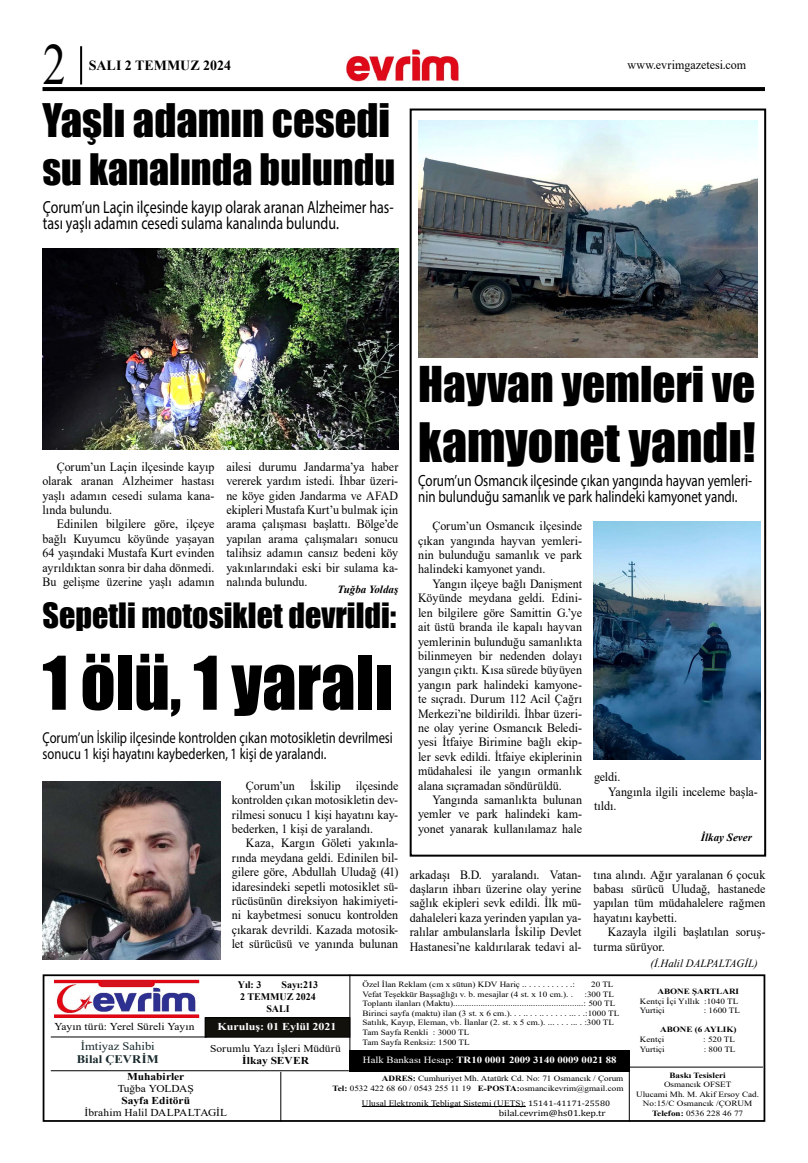
<style>
.page{position:relative;width:808px;height:1163px;background:#fff}
.page>*{position:absolute;margin:0;border:0;box-sizing:border-box;transform-origin:0 0}
.t1{font:68.4px "Impact";color:#000}
.t2{font:58.1px "Times New Roman";color:#000;scale:.8 1}
.t3{font:49.8px "Impact";color:#000}
.t4{font:45.3px "Impact";color:#000}
.t5{font:42.5px "Impact";color:#000}
.t6{font:39.8px "Impact";color:#000}
.t7{font:32px "Impact";color:#000}
.t8{font:17.5px/16px "Myriad Pro";color:#000;scale:.8 1}
.t9{font:16.2px/16px "Myriad Pro";color:#000;scale:.8 1}
.t10{font:15.7px/15.5px "Myriad Pro";color:#000;scale:.8 1}
.t11{font:700 14px "Times New Roman";color:#000}
.t12{font:12.6px/14.4px "Times New Roman";color:#000;text-align:justify;scale:.95 1}
.t13{font:11.6px "Times New Roman";letter-spacing:-.005em;color:#16272b;scale:1.09 1}
.t14{font:700 11.6px "Times New Roman";letter-spacing:.01em;color:#16272b;scale:1.09 1}
.t15{font:italic 700 11px "Times New Roman";color:#000}
.t16{font:italic 11px "Times New Roman";color:#000}
.t17{font:10.5px "Times New Roman";letter-spacing:.005em;color:#000;scale:1.09 1}
.t18{font:700 10.5px "Times New Roman";color:#000;scale:1.09 1}
.t19{font:700 10.5px "Times New Roman";color:#fff;scale:1.14 1}
.t20{font:700 10px "Times New Roman";color:#000}
.t21{font:700 9.4px "Times New Roman";color:#fff;scale:1.14 1}
.t22{font:8.8px "Cambria Math";color:#000;scale:1.14 1}
.t23{font:8.4px "Times New Roman";letter-spacing:.01em;color:#000;scale:1.09 1}
.t24{font:8px/9.6px "Times New Roman";color:#000;scale:1.14 1}
.t25{font:700 8px "Times New Roman";color:#000;scale:1.14 1}
.s1{font-weight:700}
.s2{font-weight:400}
.s3{font-family:"Cambria Math";font-size:8px}
</style>
<div class="page">
<div style="left:43px;top:974px;width:722px;height:147px;border:2px solid #000"></div>
<hr style="left:349px;top:974px;width:1px;height:93px;background:#000">
<hr style="left:629px;top:1058px;width:1px;height:63px;background:#000">
<div style="left:205px;top:1017px;width:145px;height:19px;background:#12110c"></div>
<div style="left:205px;top:1017px;width:145px;height:20px;border:1px solid #000"></div>
<div style="left:349px;top:1049px;width:281px;height:21px;background:#000"></div>
<hr style="left:51px;top:1036px;width:156px;height:1px;background:#000">
<hr style="left:51px;top:1070px;width:298px;height:1px;background:#000">
<hr style="left:362px;top:1106px;width:164px;height:1px;background:#000">
<hr style="left:628px;top:1066px;width:135px;height:1px;background:#000">
<hr style="left:280px;top:1071px;width:1px;height:50px;background:#000">
<svg style="left:43px;top:87px;width:722px;height:4px;background:#030303"></svg>
<hr style="left:80px;top:46px;width:2px;height:38px;background:#000">
<img style="left:346px;top:49px;width:113px;height:33px">
<img style="left:54px;top:979px;width:146px;height:39px">
<div style="left:102px;top:980px;width:49px;height:6px;background:#d6111f"></div>
<img style="left:43px;top:249px;width:355px;height:200px">
<img style="left:43px;top:781px;width:177px;height:177px">
<svg style="left:409px;top:108px;width:358px;height:749px"></svg>
<img style="left:418px;top:120px;width:340px;height:238px">
<img style="left:593px;top:522px;width:167px;height:237px">
<h2 class="t2" style="left:43px;top:24px;width:31px">2</h2>
<p class="t11" style="left:89px;top:55px;width:144px">SALI 2 TEMMUZ 2024</p>
<h3 class="t5" style="left:43px;top:87px;width:349px">Yaşlı adamın cesedi</h3>
<h3 class="t6" style="left:43px;top:138px;width:354px">su kanalında bulundu</h3>
<h3 class="t8" style="left:43px;top:199px;width:440px">Çorum’un Laçin ilçesinde kayıp olarak aranan Alzheimer has&shy;tası yaşlı adamın cesedi sulama kanalında bulundu.</h3>
<p class="t12" style="left:627px;top:57px;width:126px">www.evrimgazetesi.com</p>
<p class="t12" style="left:43px;top:459px;width:182px;text-indent:14px">Çorum’un Laçin ilçesinde kayıp olarak aranan Alzheimer hastası yaşlı adamın cesedi sulama kana&shy;lında bulundu.</p>
<p class="t12" style="left:43px;top:516px;width:182px;text-indent:14px">Edinilen bilgilere göre, ilçeye bağlı Kuyumcu köyünde yaşayan 64 yaşındaki Mustafa Kurt evinden ayrıldıktan sonra bir daha dönmedi.<br>Bu gelişme üzerine yaşlı adamın</p>
<p class="t12" style="left:226px;top:459px;width:182px">ailesi durumu Jandarma’ya haber vererek yardım istedi. İhbar üzeri&shy;ne köye giden Jandarma ve AFAD ekipleri Mustafa Kurt’u bulmak için arama çalışması başlattı. Bölge’de yapılan arama çalışmaları sonucu talihsiz adamın cansız bedeni köy yakınlarındaki eski bir sulama ka&shy;nalında bulundu.</p>
<h3 class="t7" style="left:43px;top:590px;width:355px">Sepetli motosiklet devrildi:</h3>
<h1 class="t1" style="left:43px;top:629px;width:352px">1 ölü, 1 yaralı</h1>
<p class="t10" style="left:43px;top:729px;width:439px">Çorum’un İskilip ilçesinde kontrolden çıkan motosikletin devrilmesi sonucu 1 kişi hayatını kaybederken, 1 kişi de yaralandı.</p>
<p class="t12" style="left:232px;top:777px;width:177px;text-indent:14px">Çorum’un İskilip ilçesinde kontrolden çıkan motosikletin dev&shy;rilmesi sonucu 1 kişi hayatını kay&shy;bederken, 1 kişi de yaralandı.</p>
<p class="t12" style="left:232px;top:835px;width:177px;text-indent:14px">Kaza, Kargın Göleti yakınla&shy;rında meydana geldi. Edinilen bil&shy;gilere göre, Abdullah Uludağ (41) idaresindeki sepetli motosiklet sü&shy;rücüsünün direksiyon hakimiyeti&shy;ni kaybetmesi sonucu kontrolden çıkarak devrildi. Kazada motosik&shy;let sürücüsü ve yanında bulunan</p>
<p class="t15" style="left:337px;top:581px;width:62px">Tuğba Yoldaş</p>
<h3 class="t4" style="left:418px;top:349px;width:339px">Hayvan yemleri ve</h3>
<h3 class="t3" style="left:418px;top:403px;width:339px">kamyonet yandı!</h3>
<p class="t9" style="left:418px;top:472px;width:419px">Çorum’un Osmancık ilçesinde çıkan yangında hayvan yemleri&shy;nin bulunduğu samanlık ve park halindeki kamyonet yandı.</p>
<p class="t12" style="left:418px;top:518px;width:174px;text-indent:14px">Çorum’un Osmancık ilçesinde çıkan yangında hayvan yemleri&shy;nin bulunduğu samanlık ve park halindeki kamyonet yandı.</p>
<p class="t12" style="left:418px;top:576px;width:174px;text-indent:14px">Yangın ilçeye bağlı Danişment Köyünde meydana geldi. Edini&shy;len bilgilere göre Samittin G.’ye ait üstü branda ile kapalı hayvan yemlerinin bulunduğu samanlıkta bilinmeyen bir nedenden dolayı yangın çıktı. Kısa sürede büyüyen yangın park halindeki kamyone&shy;te sıçradı. Durum 112 Acil Çağrı Merkezi’ne bildirildi. İhbar üzeri&shy;ne olay yerine Osmancık Beledi&shy;yesi İtfaiye Birimine bağlı ekip&shy;ler sevk edildi. İtfaiye ekiplerinin müdahalesi ile yangın ormanlık alana sıçramadan söndürüldü.</p>
<p class="t12" style="left:418px;top:792px;width:174px;text-indent:14px">Yangında samanlıkta bulunan yemler ve park halindeki kam&shy;yonet yanarak kullanılamaz hale</p>
<p class="t12" style="left:594px;top:769px;width:29px">geldi.</p>
<p class="t12" style="left:608px;top:783px;width:159px">Yangınla ilgili inceleme başla-</p>
<p class="t12" style="left:594px;top:798px;width:25px">tıldı.</p>
<p class="t15" style="left:701px;top:829px;width:53px">İlkay Sever</p>
<p class="t12" style="left:410px;top:866px;width:182px">arkadaşı B.D. yaralandı. Vatan&shy;daşların ihbarı üzerine olay yerine sağlık ekipleri sevk edildi. İlk mü&shy;dahaleleri kaza yerinden yapılan ya&shy;ralılar ambulanslarla İskilip Devlet Hastanesi’ne kaldırılarak tedavi al-</p>
<p class="t12" style="left:593px;top:866px;width:182px">tına alındı. Ağır yaralanan 6 çocuk babası sürücü Uludağ, hastanede yapılan tüm müdahalelere rağmen hayatını kaybetti.</p>
<p class="t12" style="left:593px;top:924px;width:182px;text-indent:14px">Kazayla ilgili başlatılan soruş&shy;turma sürüyor.</p>
<p class="t16" style="left:650px;top:955px;width:109px">(İ.Halil DALPALTAGİL)</p>
<p class="t24" style="left:362px;top:979px;width:188px">Özel İlan Reklam (cm x sütun) KDV Hariç .. . . . . . . . . . .:</p>
<p class="t24" style="left:591px;top:979px;width:21px">20 TL</p>
<p class="t24" style="left:362px;top:988px;width:186px">Vefat Teşekkür Başsağlığı v. b. mesajlar (4 st. x 10 cm.). .</p>
<p class="t20" style="left:238px;top:977px;width:25px">Yıl: 3</p>
<p class="t20" style="left:281px;top:977px;width:38px">Sayı:213</p>
<p class="t20" style="left:240px;top:989px;width:77px">2 TEMMUZ 2024</p>
<p class="t20" style="left:266px;top:1001px;width:25px">SALI</p>
<p class="t24" style="left:362px;top:988px;width:227px;text-indent:222px">:300 TL Toplantı ilanları (Maktu).........................................................: 500 TL Birinci sayfa (maktu) ilan (3 st. x 6 cm.). . . .. . . .. . . . . . ... . .:1000 TL Satılık, Kayıp, Eleman, vb. İlanlar (2. st. x 5 cm.). ... . . . ... . :300 TL Tam Sayfa Renkli : 3000 TL<br>Tam Sayfa Renksiz: 1500 TL</p>
<p class="t25" style="left:657px;top:985px;width:73px">ABONE ŞARTLARI</p>
<p class="t24" style="left:640px;top:995px;width:88px">Kentçi İçi Yıllık :1040 TL<br>Yurtiçi</p>
<p class="t24" style="left:704px;top:1005px;width:33px">: 1600 TL</p>
<p class="t25" style="left:660px;top:1023px;width:68px">ABONE (6 AYLIK)</p>
<p class="t24" style="left:640px;top:1034px;width:23px">Kentçi</p>
<p class="t24" style="left:703px;top:1034px;width:29px">: 520 TL</p>
<p class="t24" style="left:640px;top:1043px;width:23px">Yurtiçi</p>
<p class="t24" style="left:704px;top:1043px;width:29px">: 800 TL</p>
<p class="t25" style="left:669px;top:1068px;width:51px">Baskı Tesisleri</p>
<p class="t24" style="left:636px;top:1079px;width:109px;text-align:center">Osmancık OFSET<br>Ulucami Mh. M. Akif Ersoy Cad.<br>No:15/C Osmancık /ÇORUM<br><span class="s1">Telefon:</span> 0536 228 46 77</p>
<p class="t17" style="left:54px;top:1018px;width:130px">Yayın türü: Yerel Süreli Yayın</p>
<p class="t19" style="left:217px;top:1018px;width:106px">Kuruluş: 01 Eylül 2021</p>
<p class="t13" style="left:81px;top:1037px;width:69px">İmtiyaz Sahibi</p>
<p class="t14" style="left:77px;top:1050px;width:77px">Bilal ÇEVRİM</p>
<p class="t17" style="left:210px;top:1040px;width:122px">Sorumlu Yazı İşleri Müdürü</p>
<p class="t18" style="left:242px;top:1052px;width:63px">İlkay SEVER</p>
<p class="t21" style="left:363px;top:1052px;width:224px"><span class="s2">Halk Bankası Hesap:</span> TR10 0001 2009 3140 0009 0021 88</p>
<p class="t23" style="left:362px;top:1096px;width:229px">Ulusal Elektronik Tebligat Sistemi (UETS): <span class="s3">15141-41171-25580</span></p>
<p class="t18" style="left:127px;top:1068px;width:54px">Muhabirler</p>
<p class="t17" style="left:118px;top:1081px;width:71px">Tuğba YOLDAŞ</p>
<p class="t18" style="left:121px;top:1092px;width:65px">Sayfa Editörü</p>
<p class="t17" style="left:84px;top:1105px;width:133px">İbrahim Halil DALPALTAGİL</p>
<p class="t22" style="left:499px;top:1107px;width:95px">bilal.cevrim@hs01.kep.tr</p>
<p class="t24" style="left:333px;top:1073px;width:257px;text-align:right"><span class="s1">ADRES:</span> Cumhuriyet Mh. Atatürk Cd. No: 71 Osmancık / Çorum<br><span class="s1">Tel:</span> 0532 422 68 60 / 0543 255 11 19 <span class="s1">E-POSTA:</span>osmancikevrim@gmail.com</p>
</div>
